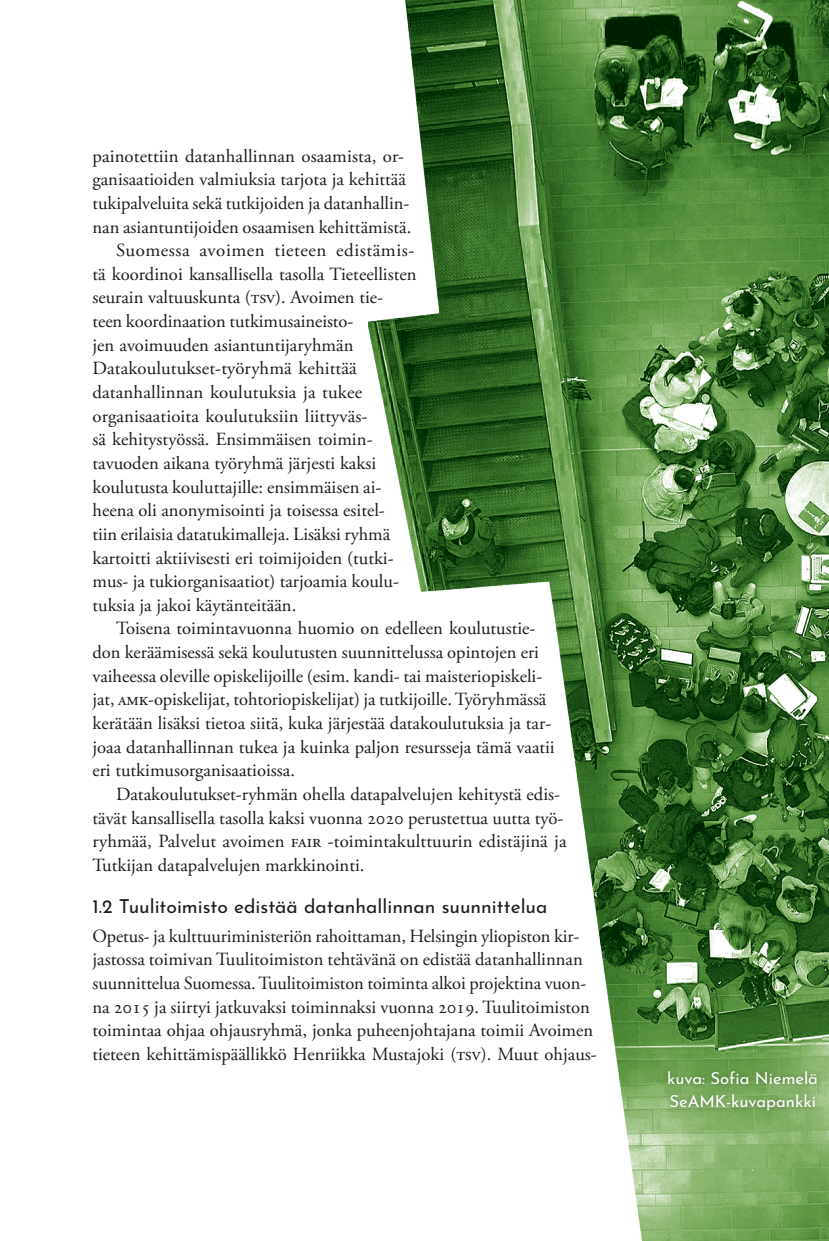
<style>
.page{position:relative;width:829px;height:1241px;background:#fff}
.page>*{position:absolute;margin:0;border:0;box-sizing:border-box;transform-origin:0 0}
.t1{font:19.25px "Josefin Sans";color:#1d1d1b}
.t2{font:18.55px/23.6px "Adobe Garamond Pro";color:#1d1d1b}
.t3{font:18.55px "Adobe Garamond Pro";letter-spacing:-.02em;color:#1d1d1b}
.t4{font:16.62px/23.6px "Josefin Sans";color:#fff}
.s1{font-style:inherit}
</style>
<div class="page">
<img style="left:368px;top:0;width:460px;height:1240px">
<div style="left:662px;top:1064px;width:159px;height:51px;background:#1d1d1b;opacity:.34"></div>
<p class="t2" style="left:92px;top:144px;width:313px">painotettiin datanhallinnan osaamista, or-</p>
<p class="t2" style="left:92px;top:168px;width:315px">ganisaatioiden valmiuksia tarjota ja kehittää</p>
<p class="t2" style="left:92px;top:192px;width:318px">tukipalveluita sekä tutkijoiden ja datanhallin-</p>
<p class="t2" style="left:92px;top:215px;width:320px">nan asiantuntijoiden osaamisen kehittämistä.</p>
<p class="t2" style="left:116px;top:239px;width:300px">Suomessa avoimen tieteen edistämis-</p>
<p class="t2" style="left:92px;top:263px;width:325px">tä koordinoi kansallisella tasolla Tieteellisten</p>
<p class="t2" style="left:92px;top:286px;width:292px">seurain valtuuskunta (tsv). Avoimen tie-</p>
<p class="t2" style="left:92px;top:310px;width:262px">teen koordinaation tutkimusaineisto-</p>
<p class="t2" style="left:92px;top:333px;width:262px">jen avoimuuden asiantuntijaryhmän</p>
<p class="t2" style="left:92px;top:357px;width:266px">Datakoulutukset-työryhmä kehittää</p>
<p class="t2" style="left:92px;top:381px;width:271px">datanhallinnan koulutuksia ja tukee</p>
<p class="t2" style="left:92px;top:404px;width:276px">organisaatioita koulutuksiin liittyväs-</p>
<p class="t2" style="left:92px;top:428px;width:282px">sä kehitystyössä. Ensimmäisen toimin-</p>
<p class="t2" style="left:92px;top:452px;width:285px">tavuoden aikana työryhmä järjesti kaksi</p>
<p class="t2" style="left:92px;top:475px;width:290px">koulutusta kouluttajille: ensimmäisen ai-</p>
<p class="t2" style="left:92px;top:499px;width:294px">heena oli anonymisointi ja toisessa esitel-</p>
<p class="t2" style="left:92px;top:522px;width:299px">tiin erilaisia datatukimalleja. Lisäksi ryhmä</p>
<p class="t2" style="left:92px;top:546px;width:303px">kartoitti aktiivisesti eri toimijoiden (tutki-</p>
<p class="t2" style="left:92px;top:570px;width:308px">mus- ja tukiorganisaatiot) tarjoamia koulu-</p>
<p class="t2" style="left:92px;top:593px;width:205px">tuksia ja jakoi käytänteitään.</p>
<p class="t2" style="left:116px;top:617px;width:421px">Toisena toimintavuonna huomio on edelleen koulutustie-</p>
<p class="t2" style="left:92px;top:641px;width:448px">don keräämisessä sekä koulutusten suunnittelussa opintojen eri</p>
<p class="t2" style="left:92px;top:664px;width:451px">vaiheessa oleville opiskelijoille (esim. kandi- tai maisteriopiskeli-</p>
<p class="t2" style="left:92px;top:688px;width:455px">jat, amk-opiskelijat, tohtoriopiskelijat) ja tutkijoille. Työryhmässä</p>
<p class="t3" style="left:92px;top:712px;width:460px">kerätään lisäksi tietoa siitä, kuka järjestää datakoulutuksia ja tar-</p>
<p class="t2" style="left:92px;top:735px;width:463px">joaa datanhallinnan tukea ja kuinka paljon resursseja tämä vaatii</p>
<p class="t2" style="left:92px;top:759px;width:204px">eri tutkimusorganisaatioissa.</p>
<p class="t2" style="left:116px;top:782px;width:445px">Datakoulutukset-ryhmän ohella datapalvelujen kehitystä edis-</p>
<p class="t2" style="left:92px;top:806px;width:472px">tävät kansallisella tasolla kaksi vuonna 2020 perustettua uutta työ-</p>
<p class="t2" style="left:92px;top:830px;width:476px">ryhmää, Palvelut avoimen fair -toimintakulttuurin edistäjinä ja</p>
<p class="t2" style="left:92px;top:853px;width:273px">Tutkijan datapalvelujen markkinointi.</p>
<p class="t1" style="left:92px;top:890px;width:456px"><span class="s1">1</span>.<span class="s1">2</span> Tuulitoimisto edistää datanhallinnan suunnittelua</p>
<p class="t2" style="left:92px;top:924px;width:506px">Opetus- ja kulttuuriministeriön rahoittaman, Helsingin yliopiston kir&shy;jastossa toimivan Tuulitoimiston tehtävänä on edistää datanhallinnan suunnittelua Suomessa. Tuulitoimiston toiminta alkoi projektina vuon&shy;na 2015 ja siirtyi jatkuvaksi toiminnaksi vuonna 2019. Tuulitoimiston toimintaa ohjaa ohjausryhmä, jonka puheenjohtajana toimii Avoimen tieteen kehittämispäällikkö Henriikka Mustajoki (tsv). Muut ohjaus-</p>
<p class="t4" style="left:667px;top:1063px;width:152px">kuva: Sofia Niemelä<br>SeAMK-kuvapankki</p>
</div>
